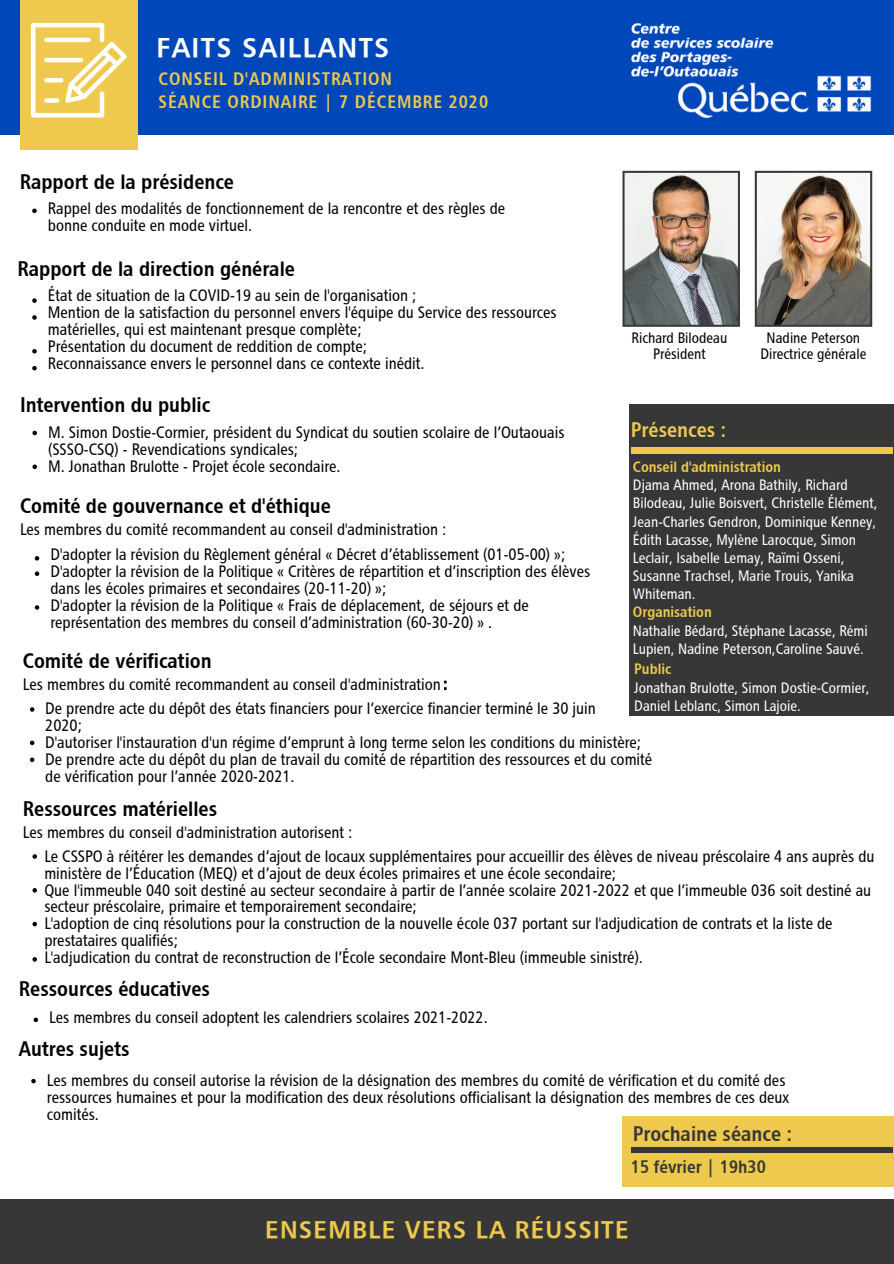
<style>
.page{position:relative;width:894px;height:1264px;background:#fff}
.page>*{position:absolute;margin:0;border:0;box-sizing:border-box;transform-origin:0 0}
.t1{font:27px "Chaloult Demi Gras Normal";letter-spacing:.05em;color:#fff}
.t2{font:24px "Chaloult Demi Gras Normal";letter-spacing:.05em;color:#eec94d}
.t3{font:21px "Chaloult Cond Demi Gras Normal";color:#000}
.t4{font:21px "Chaloult Cond Demi Gras Normal";color:#373737}
.t5{font:21px "Chaloult Cond Demi Gras Normal";color:#eec94d}
.t6{font:18px "Chaloult Cond Demi Gras Normal";letter-spacing:.05em;color:#eec94d}
.t7{font:18px "Chaloult Cond Demi Gras Normal";color:#373737}
.t8{font:16.5px/17px "Chaloult Cond Normal";color:#000}
.t9{font:15px/18.1px "Chaloult Cond Normal";color:#fff}
.t10{font:15px "Chaloult Cond Normal";color:#000}
.s1{font-family:"Chaloult Cond Demi Gras Normal";color:#eec94d}
</style>
<div class="page">
<div style="left:0;top:0;width:893px;height:134px;background:#0047ba"></div>
<div style="left:20px;top:0;width:117px;height:149px;background:#eec94d"></div>
<div style="left:0;top:1199px;width:893px;height:64px;background:#373737"></div>
<svg style="left:31px;top:23px;width:96px;height:94px"></svg>
<div style="left:44px;top:78px;width:19px;height:5px;background:#fff;border-radius:2px"></div>
<hr style="left:44px;top:58px;width:39px;height:4px;background:#fff;border-radius:2px">
<hr style="left:44px;top:38px;width:47px;height:4px;background:#fff;border-radius:2px">
<div style="left:44px;top:98px;width:15px;height:5px;background:#fff;border-radius:2px"></div>
<div style="left:629px;top:404px;width:264px;height:311px;background:#373737"></div>
<div style="left:630px;top:448px;width:262px;height:5px;background:#eec94d"></div>
<img style="left:631px;top:22px;width:241px;height:97px">
<img style="left:622px;top:171px;width:117px;height:156px">
<svg style="left:32px;top:208px;width:5px;height:5px"></svg>
<svg style="left:32px;top:298px;width:5px;height:5px"></svg>
<svg style="left:32px;top:315px;width:5px;height:5px"></svg>
<svg style="left:32px;top:349px;width:5px;height:4px"></svg>
<svg style="left:32px;top:366px;width:5px;height:4px"></svg>
<svg style="left:32px;top:431px;width:5px;height:4px"></svg>
<svg style="left:32px;top:464px;width:5px;height:5px"></svg>
<svg style="left:35px;top:556px;width:4px;height:4px"></svg>
<svg style="left:35px;top:571px;width:4px;height:5px"></svg>
<svg style="left:35px;top:605px;width:4px;height:4px"></svg>
<svg style="left:30px;top:707px;width:4px;height:4px"></svg>
<svg style="left:30px;top:740px;width:4px;height:5px"></svg>
<svg style="left:30px;top:757px;width:4px;height:5px"></svg>
<svg style="left:32px;top:854px;width:5px;height:4px"></svg>
<svg style="left:32px;top:888px;width:5px;height:4px"></svg>
<svg style="left:32px;top:921px;width:5px;height:5px"></svg>
<svg style="left:32px;top:957px;width:5px;height:4px"></svg>
<svg style="left:34px;top:1017px;width:4px;height:5px"></svg>
<svg style="left:31px;top:1078px;width:5px;height:5px"></svg>
<img style="left:754px;top:171px;width:118px;height:156px">
<div style="left:622px;top:1116px;width:271px;height:70px;background:#eec94d"></div>
<div style="left:630px;top:1147px;width:262px;height:5px;background:#373737"></div>
<p class="t1" style="left:156px;top:36px;width:234px">FAITS SAILLANTS</p>
<p class="t6" style="left:158px;top:72px;width:235px">CONSEIL D'ADMINISTRATION</p>
<p class="t6" style="left:158px;top:94px;width:331px">SÉANCE ORDINAIRE | 7 DÉCEMBRE 2020</p>
<p class="t3" style="left:20px;top:173px;width:216px">Rapport de la présidence</p>
<p class="t8" style="left:48px;top:201px;width:459px">Rappel des modalités de fonctionnement de la rencontre et des règles de bonne conduite en mode virtuel.</p>
<p class="t3" style="left:18px;top:259px;width:279px">Rapport de la direction générale</p>
<p class="t8" style="left:48px;top:288px;width:370px">État de situation de la COVID-19 au sein de l'organisation ;</p>
<p class="t8" style="left:48px;top:305px;width:510px">Mention de la satisfaction du personnel envers l'équipe du Service des ressources matérielles, qui est maintenant presque complète;</p>
<p class="t8" style="left:48px;top:339px;width:321px">Présentation du document de reddition de compte;</p>
<p class="t8" style="left:48px;top:355px;width:378px">Reconnaissance envers le personnel dans ce contexte inédit.</p>
<p class="t3" style="left:20px;top:395px;width:192px">Intervention du public</p>
<p class="t10" style="left:631px;top:332px;width:97px">Richard Bilodeau</p>
<p class="t10" style="left:653px;top:347px;width:54px">Président</p>
<p class="t10" style="left:766px;top:332px;width:95px">Nadine Peterson</p>
<p class="t10" style="left:760px;top:347px;width:108px">Directrice générale</p>
<p class="t5" style="left:630px;top:421px;width:97px">Présences :</p>
<p class="t9" style="left:632px;top:457px;width:246px"><span class="s1">Conseil d'administration<br></span>Djama Ahmed, Arona Bathily, Richard Bilodeau, Julie Boisvert, Christelle Élément, Jean-Charles Gendron, Dominique Kenney, Édith Lacasse, Mylène Larocque, Simon Leclair, Isabelle Lemay, Raïmi Osseni, Susanne Trachsel, Marie Trouis, Yanika Whiteman.<br><span class="s1">Organisation<br></span>Nathalie Bédard, Stéphane Lacasse, Rémi Lupien, Nadine Peterson,Caroline Sauvé.</p>
<p class="t9" style="left:634px;top:661px;width:237px;line-height:18.6px"><span class="s1">Public<br></span>Jonathan Brulotte, Simon Dostie-Cormier,<br>Daniel Leblanc, Simon Lajoie.</p>
<p class="t8" style="left:48px;top:425px;width:518px">M. Simon Dostie-Cormier, président du Syndicat du soutien scolaire de l’Outaouais (SSSO-CSQ) - Revendications syndicales;</p>
<p class="t8" style="left:48px;top:459px;width:294px">M. Jonathan Brulotte - Projet école secondaire.</p>
<p class="t3" style="left:20px;top:492px;width:312px">Comité de gouvernance et d'éthique</p>
<p class="t8" style="left:20px;top:520px;width:428px">Les membres du comité recommandent au conseil d'administration :</p>
<p class="t8" style="left:50px;top:545px;width:541px">D'adopter la révision du Règlement général « Décret d’établissement (01-05-00) »; D'adopter la révision de la Politique « Critères de répartition et d’inscription des élèves dans les écoles primaires et secondaires (20-11-20) »;<br>D'adopter la révision de la Politique « Frais de déplacement, de séjours et de représentation des membres du conseil d’administration (60-30-20) » .</p>
<p class="t3" style="left:23px;top:647px;width:190px">Comité de vérification</p>
<p class="t8" style="left:23px;top:675px;width:426px">Les membres du comité recommandent au conseil d'administration :</p>
<p class="t8" style="left:45px;top:700px;width:608px">De prendre acte du dépôt des états financiers pour l’exercice financier terminé le 30 juin<br>2020;<br>D'autoriser l'instauration d'un régime d’emprunt à long terme selon les conditions du ministère; De prendre acte du dépôt du plan de travail du comité de répartition des ressources et du comité de vérification pour l’année 2020-2021.</p>
<p class="t3" style="left:23px;top:800px;width:196px">Ressources matérielles</p>
<p class="t8" style="left:23px;top:823px;width:331px">Les membres du conseil d'administration autorisent :</p>
<p class="t8" style="left:44px;top:848px;width:831px">Le CSSPO à réitérer les demandes d’ajout de locaux supplémentaires pour accueillir des élèves de niveau préscolaire 4 ans auprès du ministère de l’Éducation (MEQ) et d’ajout de deux écoles primaires et une école secondaire;<br>Que l'immeuble 040 soit destiné au secteur secondaire à partir de l’année scolaire 2021-2022 et que l’immeuble 036 soit destiné au secteur préscolaire, primaire et temporairement secondaire;<br>L'adoption de cinq résolutions pour la construction de la nouvelle école 037 portant sur l'adjudication de contrats et la liste de prestataires qualifiés;<br>L'adjudication du contrat de reconstruction de l’École secondaire Mont-Bleu (immeuble sinistré).</p>
<p class="t3" style="left:19px;top:979px;width:192px">Ressources éducatives</p>
<p class="t8" style="left:49px;top:1008px;width:440px">Les membres du conseil adoptent les calendriers scolaires 2021-2022.</p>
<p class="t3" style="left:19px;top:1039px;width:112px">Autres sujets</p>
<p class="t8" style="left:47px;top:1071px;width:743px">Les membres du conseil autorise la révision de la désignation des membres du comité de vérification et du comité des ressources humaines et pour la modification des deux résolutions officialisant la désignation des membres de ces deux comités.</p>
<p class="t4" style="left:632px;top:1124px;width:161px">Prochaine séance :</p>
<p class="t7" style="left:630px;top:1158px;width:136px">15 février | 19h30</p>
<p class="t2" style="left:265px;top:1219px;width:365px">ENSEMBLE VERS LA RÉUSSITE</p>
</div>
